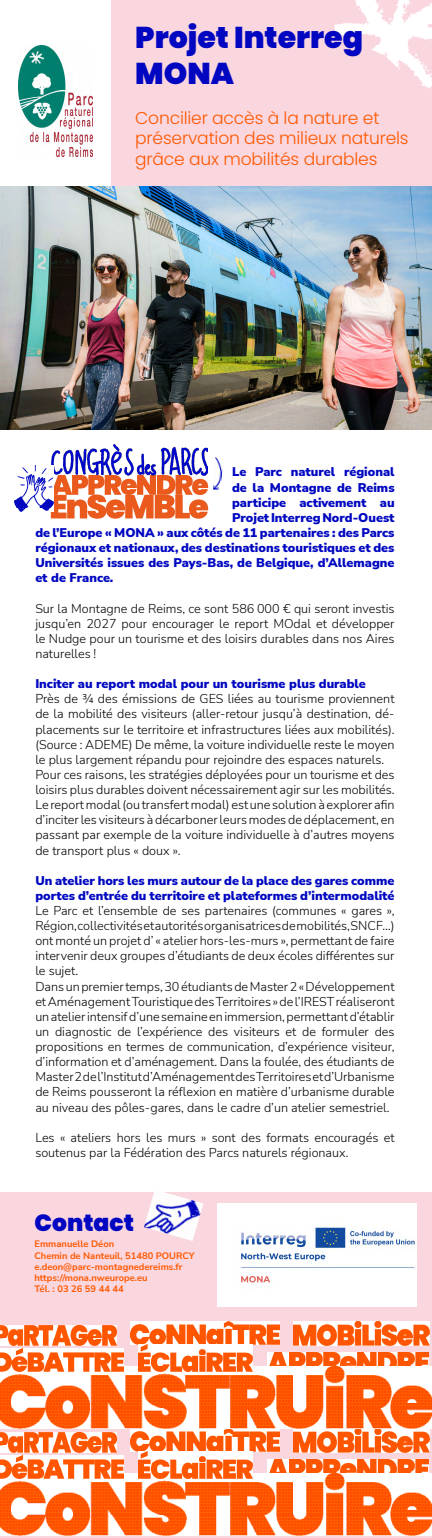
<style>
.page{position:relative;width:432px;height:1538px;background:#fff}
.page>*{position:absolute;margin:0;border:0;box-sizing:border-box;transform-origin:0 0}
.t1{font:900 30px/36px "Poppins";color:#0107c0}
.t2{font:900 23.4px "Poppins";color:#0107c0}
.t3{font:300 17.1px/20.5px "Poppins";letter-spacing:-.01em;color:#ff5800}
.t4{font:300 12.6px/15.1px "Nunito Sans";color:#000}
.t5{font:900 12.6px/15.1px "Nunito Sans";color:#0107c0}
.t6{font:700 9.36px/11.2px "Nunito Sans";color:#ff5800}
</style>
<div class="page">
<img style="left:18px;top:46px;width:75px;height:110px">
<div style="left:112px;top:0;width:320px;height:186px;background:#fad6df"></div>
<svg style="left:334px;top:0;width:98px;height:88px"></svg>
<div style="left:0;top:1192px;width:432px;height:346px;background:#fad6df"></div>
<img style="left:217px;top:1203px;width:199px;height:103px">
<img style="left:0;top:186px;width:432px;height:243px">
<img style="left:144px;top:1192px;width:59px;height:49px">
<img style="left:267px;top:1352px;width:162px;height:14px">
<img style="left:131px;top:1322px;width:149px;height:22px">
<img style="left:0;top:1366px;width:432px;height:62px">
<img style="left:0;top:1348px;width:123px;height:23px">
<img style="left:138px;top:1344px;width:114px;height:27px">
<img style="left:293px;top:1322px;width:137px;height:23px">
<img style="left:0;top:1325px;width:117px;height:20px">
<img style="left:267px;top:1459px;width:162px;height:14px">
<img style="left:131px;top:1429px;width:149px;height:22px">
<img style="left:0;top:1473px;width:432px;height:62px">
<img style="left:0;top:1455px;width:123px;height:23px">
<img style="left:138px;top:1451px;width:114px;height:27px">
<img style="left:293px;top:1429px;width:137px;height:23px">
<img style="left:0;top:1432px;width:117px;height:20px">
<img style="left:213px;top:457px;width:10px;height:33px">
<img style="left:51px;top:444px;width:156px;height:22px">
<svg style="left:51px;top:466px;width:157px;height:53px"></svg>
<img style="left:14px;top:466px;width:40px;height:45px">
<h1 class="t1" style="left:135px;top:20px;width:229px">Projet Interreg<br>MONA</h1>
<h3 class="t3" style="left:135px;top:108px;width:275px">Concilier accès à la nature et préservation des milieux naturels grâce aux mobilités durables</h3>
<p class="t5" style="left:232px;top:464px;width:164px">Le Parc naturel régional</p>
<p class="t5" style="left:232px;top:479px;width:164px">de la Montagne de Reims</p>
<p class="t5" style="left:232px;top:494px;width:164px">participe activement au</p>
<p class="t5" style="left:232px;top:509px;width:164px">Projet Interreg Nord-Ouest</p>
<p class="t5" style="left:35px;top:524px;width:361px">de l’Europe « MONA » aux côtés de 11 partenaires : des Parcs</p>
<p class="t5" style="left:35px;top:539px;width:361px">régionaux et nationaux, des destinations touristiques et des</p>
<p class="t5" style="left:35px;top:555px;width:361px">Universités issues des Pays-Bas, de Belgique, d’Allemagne</p>
<p class="t5" style="left:35px;top:570px;width:80px">et de France.</p>
<p class="t4" style="left:35px;top:600px;width:361px;text-align:justify">Sur la Montagne de Reims, ce sont 586 000 € qui seront investis jusqu’en 2027 pour encourager le report MOdal et développer le Nudge pour un tourisme et des loisirs durables dans nos Aires naturelles !</p>
<p class="t5" style="left:35px;top:675px;width:332px">Inciter au report modal pour un tourisme plus durable</p>
<p class="t4" style="left:35px;top:691px;width:361px">Près de ¾ des émissions de GES liées au tourisme proviennent de la mobilité des visiteurs (aller-retour jusqu’à destination, dé&shy;placements sur le territoire et infrastructures liées aux mobilités). (Source : ADEME) De même, la voiture individuelle reste le moyen le plus largement répandu pour rejoindre des espaces naturels.<br>Pour ces raisons, les stratégies déployées pour un tourisme et des loisirs plus durables doivent nécessairement agir sur les mobilités.<br>Le report modal (ou transfert modal) est une solution à explorer afin d’inciter les visiteurs à décarboner leurs modes de déplacement, en passant par exemple de la voiture individuelle à d’autres moyens de transport plus « doux ».</p>
<p class="t5" style="left:35px;top:872px;width:361px">Un atelier hors les murs autour de la place des gares comme portes d’entrée du territoire et plateformes d’intermodalité</p>
<p class="t4" style="left:35px;top:902px;width:361px">Le Parc et l’ensemble de ses partenaires (communes « gares », Région, collectivités et autorités organisatrices de mobilités, SNCF…) ont monté un projet d’ « atelier hors-les-murs », permettant de faire intervenir deux groupes d’étudiants de deux écoles différentes sur le sujet.<br>Dans un premier temps, 30 étudiants de Master 2 « Développement et Aménagement Touristique des Territoires » de l’IREST réaliseront un atelier intensif d’une semaine en immersion, permettant d’établir un diagnostic de l’expérience des visiteurs et de formuler des propositions en termes de communication, d’expérience visiteur, d’information et d’aménagement. Dans la foulée, des étudiants de Master 2 de l’Institut d’Aménagement des Territoires et d’Urbanisme de Reims pousseront la réflexion en matière d’urbanisme durable au niveau des pôles-gares, dans le cadre d’un atelier semestriel.</p>
<p class="t4" style="left:35px;top:1129px;width:361px">Les « ateliers hors les murs » sont des formats encouragés et soutenus par la Fédération des Parcs naturels régionaux.</p>
<h2 class="t2" style="left:35px;top:1208px;width:101px">Contact</h2>
<p class="t6" style="left:35px;top:1238px;width:162px">Emmanuelle Déon<br>Chemin de Nanteuil, 51480 POURCY e.deon@parc-montagnedereims.fr https://mona.nweurope.eu<br>Tél. : 03 26 59 44 44</p>
</div>
